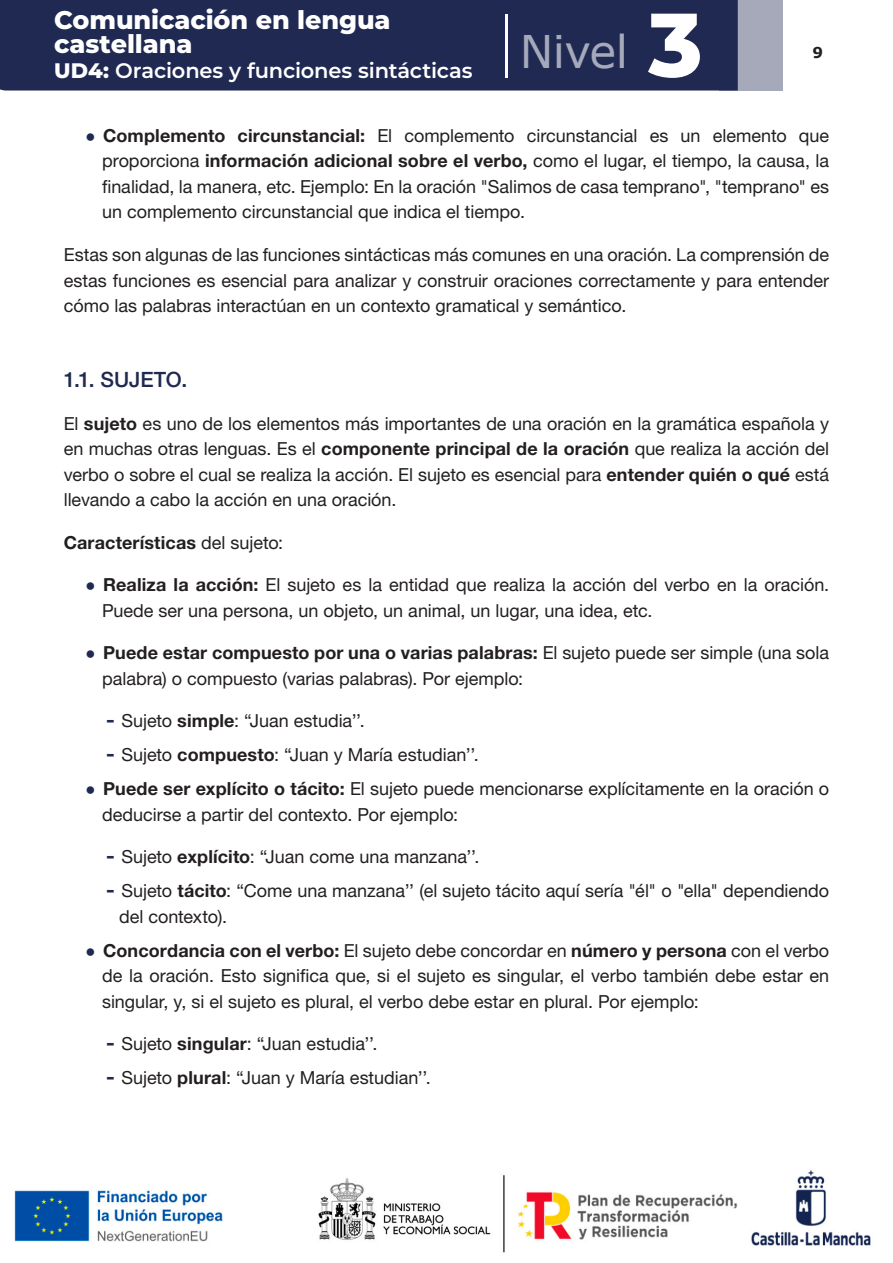
<style>
.page{position:relative;width:893px;height:1263px;background:#fff}
.page>*{position:absolute;margin:0;border:0;box-sizing:border-box;transform-origin:0 0}
.t1{font:45px "Verdana";letter-spacing:-.015em;color:#a5a9ba}
.t2{font:800 25.5px/24px "Montserrat";letter-spacing:-.005em;color:#fff}
.t3{font:600 21px "Montserrat";letter-spacing:-.01em;color:#fff}
._1_1__TITULO{font:500 21px "Helvetica Neue LT";letter-spacing:-.005em;color:#1f2952}
.t4{font:18px/25.5px "Helvetica Neue LT 55 Rm";color:#231f20;text-align:justify}
.t5{font:18px "Helvetica Neue LT 75 Bd";letter-spacing:.01em;color:#231f20}
.t6{font:700 15px "Verdana";color:#231f20}
.s1{font-weight:800}
.s2{font-family:"Montserrat";font-weight:800;font-size:90px;color:#fff}
.s3{font-family:"Verdana";font-weight:700;font-size:15px;color:#1f2952}
.s4{font-family:"Helvetica Neue LT 75 Bd"}
.s5{font-family:"Helvetica Neue LT 55 Rm"}
.s6{font-family:"Verdana";font-weight:700;color:#1f2952}
</style>
<div class="page">
<div style="left:719px;top:0;width:63px;height:91px;background:#a5a9ba"></div>
<div style="left:0;top:0;width:738px;height:91px;background:#1f2952"></div>
<hr style="left:505px;top:14px;width:2px;height:64px;background:#fff">
<img style="left:14px;top:1170px;width:857px;height:83px">
<h2 class="t2" style="left:54px;top:7px;width:338px">Comunicación en lengua castellana</h2>
<p class="t3" style="left:54px;top:56px;width:420px"><span class="s1">UD4:</span> Oraciones y funciones sintácticas</p>
<h1 class="t1" style="left:520px;top:20px;width:184px">Nivel <span class="s2">3</span></h1>
<p class="t6" style="left:812px;top:42px;width:12px">9</p>
<p class="t4" style="left:102px;top:122px;width:729px;text-indent:-17px"><span class="s3">•</span> <span class="s4">Complemento circunstancial:</span> El complemento circunstancial es un elemento que proporciona <span class="s4">información adicional sobre el verbo,</span> como el lugar, el tiempo, la causa, la finalidad, la manera, etc. Ejemplo: En la oración "Salimos de casa temprano", "temprano" es un complemento circunstancial que indica el tiempo.</p>
<p class="t4" style="left:64px;top:241px;width:767px">Estas son algunas de las funciones sintácticas más comunes en una oración. La comprensión de estas funciones es esencial para analizar y construir oraciones correctamente y para entender cómo las palabras interactúan en un contexto gramatical y semántico.</p>
<p class="_1_1__TITULO" style="left:64px;top:367px;width:125px">1.1. SUJETO.</p>
<p class="t4" style="left:64px;top:410px;width:767px">El <span class="s4">sujeto</span> es uno de los elementos más importantes de una oración en la gramática española y en muchas otras lenguas. Es el <span class="s4">componente principal de la oración</span> que realiza la acción del verbo o sobre el cual se realiza la acción. El sujeto es esencial para <span class="s4">entender quién o qué</span> está llevando a cabo la acción en una oración.</p>
<p class="t5" style="left:64px;top:531px;width:221px">Características <span class="s5">del sujeto:</span></p>
<p class="t4" style="left:102px;top:571px;width:729px;text-indent:-17px"><span class="s3">•</span> <span class="s4">Realiza la acción:</span> El sujeto es la entidad que realiza la acción del verbo en la oración.<br>Puede ser una persona, un objeto, un animal, un lugar, una idea, etc.</p>
<p class="t4" style="left:102px;top:639px;width:729px;text-indent:-17px"><span class="s3">•</span> <span class="s4">Puede estar compuesto por una o varias palabras:</span> El sujeto puede ser simple (una sola palabra) o compuesto (varias palabras). Por ejemplo:</p>
<p class="t4" style="left:106px;top:707px;width:260px"><span class="s6">-</span> Sujeto <span class="s4">simple</span>: “Juan estudia’’.</p>
<p class="t4" style="left:106px;top:741px;width:374px"><span class="s6">-</span> Sujeto <span class="s4">compuesto</span>: “Juan y María estudian’’.</p>
<p class="t4" style="left:102px;top:775px;width:729px;text-indent:-17px"><span class="s3">•</span> <span class="s4">Puede ser explícito o tácito:</span> El sujeto puede mencionarse explícitamente en la oración o deducirse a partir del contexto. Por ejemplo:</p>
<p class="t4" style="left:106px;top:843px;width:375px"><span class="s6">-</span> Sujeto <span class="s4">explícito</span>: “Juan come una manzana’’.</p>
<p class="t4" style="left:119px;top:877px;width:712px;text-indent:-13px"><span class="s6">-</span> Sujeto <span class="s4">tácito</span>: “Come una manzana’’ (el sujeto tácito aquí sería "él" o "ella" dependiendo del contexto).</p>
<p class="t4" style="left:102px;top:937px;width:729px;text-indent:-17px"><span class="s3">•</span> <span class="s4">Concordancia con el verbo:</span> El sujeto debe concordar en <span class="s4">número y persona</span> con el verbo de la oración. Esto significa que, si el sujeto es singular, el verbo también debe estar en singular, y, si el sujeto es plural, el verbo debe estar en plural. Por ejemplo:</p>
<p class="t4" style="left:106px;top:1030px;width:273px"><span class="s6">-</span> Sujeto <span class="s4">singular</span>: “Juan estudia’’.</p>
<p class="t4" style="left:106px;top:1064px;width:326px"><span class="s6">-</span> Sujeto <span class="s4">plural</span>: “Juan y María estudian’’.</p>
</div>
